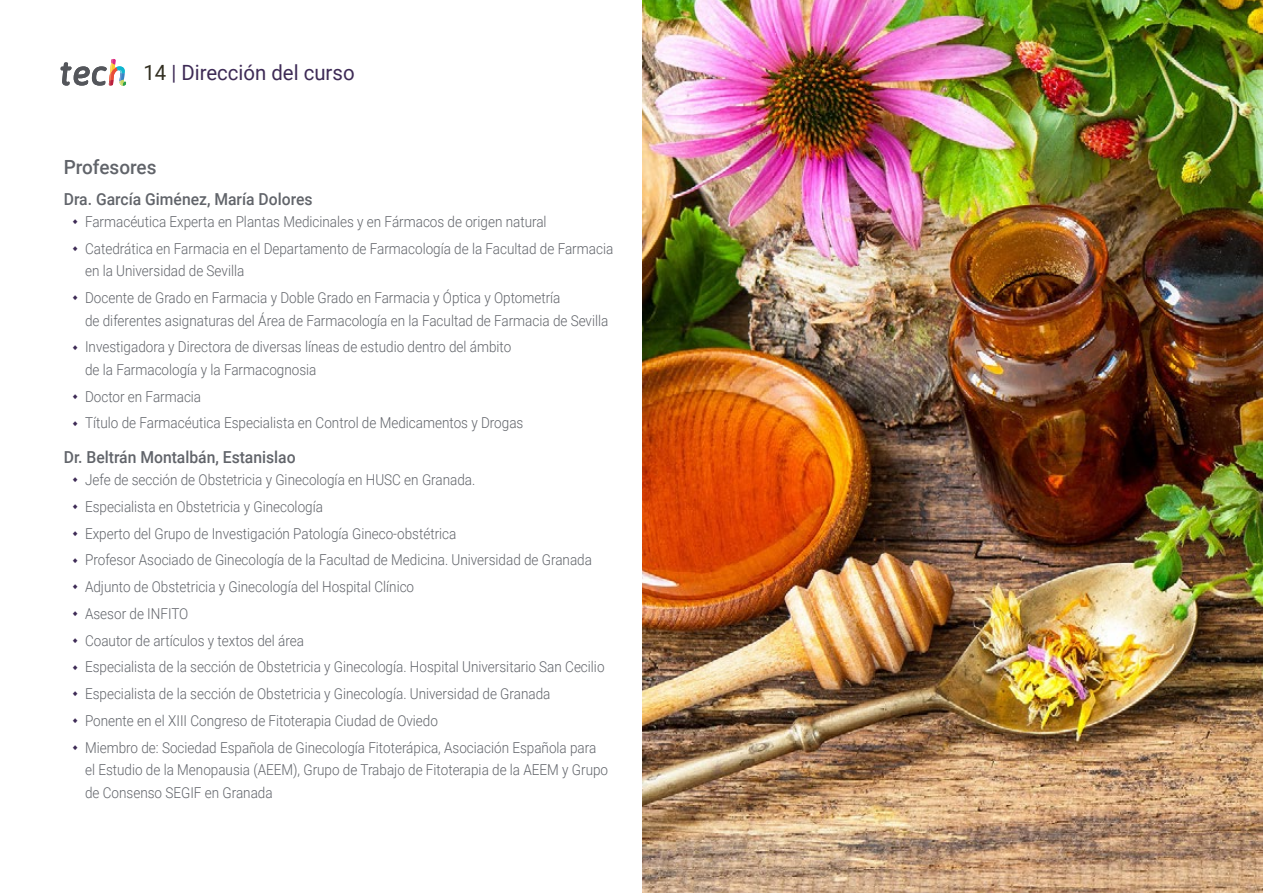
<style>
.page{position:relative;width:1263px;height:893px;background:#fff}
.page>*{position:absolute;margin:0;border:0;box-sizing:border-box;transform-origin:0 0}
.t1{font:21px "Roboto";color:#3e2b56}
.t2{font:500 19.5px "Roboto";color:#61646a}
.t3{font:500 16.5px "Roboto";color:#61646a;scale:.95 1}
.t4{font:300 15px/26.7px "Roboto";color:#61646a;scale:.9 1}
.s1{color:#312e20}
</style>
<div class="page">
<img style="left:642px;top:0;width:621px;height:893px">
<svg style="left:61px;top:59px;width:65px;height:27px"></svg>
<h1 class="t1" style="left:144px;top:57px;width:213px"><span class="s1">14</span> | Dirección del curso</h1>
<h2 class="t2" style="left:64px;top:154px;width:94px">Profesores</h2>
<p class="t3" style="left:64px;top:187px;width:263px">Dra. García Giménez, María Dolores</p>
<p class="t4" style="left:85px;top:208px;width:588px">Farmacéutica Experta en Plantas Medicinales y en Fármacos de origen natural<br>Catedrática en Farmacia en el Departamento de Farmacología de la Facultad de Farmacia</p>
<p class="t4" style="left:85px;top:257px;width:530px">en la Universidad de Sevilla<br>Docente de Grado en Farmacia y Doble Grado en Farmacia y Óptica y Optometría</p>
<p class="t4" style="left:85px;top:306px;width:583px">de diferentes asignaturas del Área de Farmacología en la Facultad de Farmacia de Sevilla<br>Investigadora y Directora de diversas líneas de estudio dentro del ámbito</p>
<p class="t4" style="left:85px;top:356px;width:489px">de la Farmacología y la Farmacognosia<br>Doctor en Farmacia<br>Título de Farmacéutica Especialista en Control de Medicamentos y Drogas</p>
<p class="t3" style="left:64px;top:445px;width:246px">Dr. Beltrán Montalbán, Estanislao</p>
<p class="t4" style="left:85px;top:466px;width:579px">Jefe de sección de Obstetricia y Ginecología en HUSC en Granada.<br>Especialista en Obstetricia y Ginecología<br>Experto del Grupo de Investigación Patología Gineco-obstétrica<br>Profesor Asociado de Ginecología de la Facultad de Medicina. Universidad de Granada Adjunto de Obstetricia y Ginecología del Hospital Clínico<br>Asesor de INFITO<br>Coautor de artículos y textos del área<br>Especialista de la sección de Obstetricia y Ginecología. Hospital Universitario San Cecilio Especialista de la sección de Obstetricia y Ginecología. Universidad de Granada<br>Ponente en el XIII Congreso de Fitoterapia Ciudad de Oviedo<br>Miembro de: Sociedad Española de Ginecología Fitoterápica, Asociación Española para</p>
<p class="t4" style="left:85px;top:758px;width:583px;line-height:22.5px">el Estudio de la Menopausia (AEEM), Grupo de Trabajo de Fitoterapia de la AEEM y Grupo de Consenso SEGIF en Granada</p>
</div>
